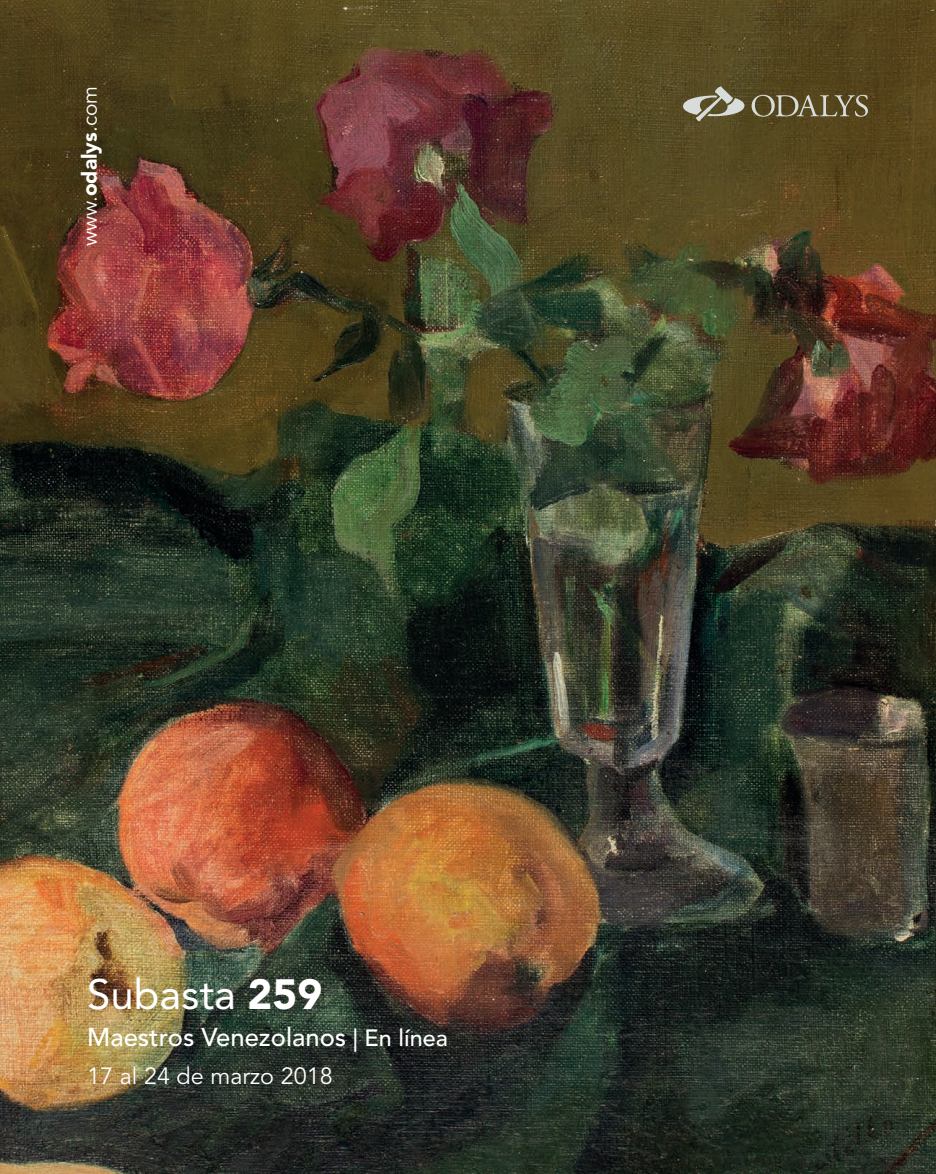
<style>
.page{position:relative;width:936px;height:1174px;background:#fff}
.page>*{position:absolute;margin:0;border:0;box-sizing:border-box;transform-origin:0 0}
.t1{font:42px "Avenir LT Std";color:#fff}
.t2{font:500 25.65px "Avenir LT Std";color:#fff}
.t3{font:23.4px "Avenir LT Std";color:#fff}
.t4{font:21px "Avenir LT Std";color:#fff}
.s1{font-weight:900}
.s2{font-size:23.4px}
</style>
<div class="page">
<img style="left:0;top:0;width:935px;height:1174px">
<svg style="left:683px;top:86px;width:61px;height:35px;background:#858066"></svg>
<svg style="left:751px;top:95px;width:116px;height:22px;background:#756b4c"></svg>
<p class="t4" style="left:77px;top:246px;width:162px;rotate:-90deg">www.<span class="s1">odalys</span>.com</p>
<h1 class="t1" style="left:87px;top:970px;width:236px">Subasta <span class="s1">259</span></h1>
<p class="t2" style="left:87px;top:1022px;width:362px">Maestros Venezolanos <span class="s2">| En línea</span></p>
<p class="t3" style="left:87px;top:1062px;width:247px">17 al 24 de marzo 2018</p>
</div>
